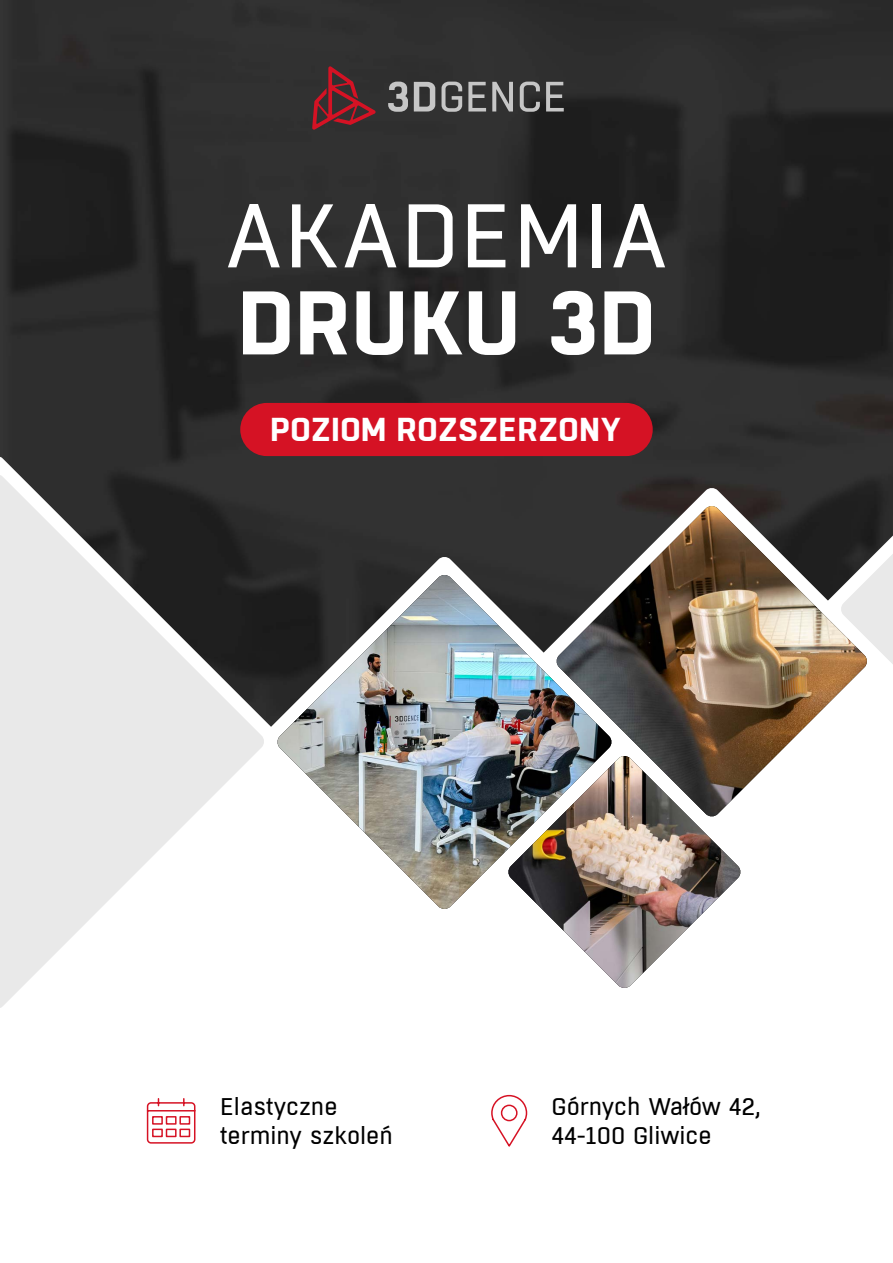
<style>
.page{position:relative;width:893px;height:1263px;background:#fff}
.page>*{position:absolute;margin:0;border:0;box-sizing:border-box;transform-origin:0 0}
.t1{font:90px "Boxed";letter-spacing:.01em;color:#fff}
.t2{font:700 90px "Boxed";letter-spacing:.005em;color:#fff}
.t3{font:700 33px "Boxed";letter-spacing:.01em;color:#fff}
.t4{font:24px/28.8px "Boxed";color:#000}
</style>
<div class="page">
<img style="left:0;top:0;width:893px;height:556px">
<svg style="left:312px;top:66px;width:64px;height:64px;background:#5b282d"></svg>
<svg style="left:388px;top:82px;width:176px;height:30px;background:#6b6b6b"></svg>
<div style="left:240px;top:403px;width:413px;height:53px;background:#d51224;border-radius:27px"></div>
<svg style="left:491px;top:1094px;width:37px;height:53px"></svg>
<svg style="left:146px;top:1098px;width:50px;height:46px"></svg>
<svg style="left:283px;top:556px;width:255px;height:18px;background:#404040"></svg>
<svg style="left:0;top:455px;width:283px;height:272px;background:#303030"></svg>
<svg style="left:538px;top:487px;width:250px;height:87px;background:#403c3c"></svg>
<img style="left:277px;top:575px;width:279px;height:334px">
<svg style="left:0;top:473px;width:265px;height:535px;fill:#e9e9e9"></svg>
<img style="left:556px;top:506px;width:232px;height:285px">
<svg style="left:788px;top:435px;width:105px;height:309px"></svg>
<img style="left:508px;top:756px;width:233px;height:232px">
<h1 class="t1" style="left:224px;top:179px;width:446px">AKADEMIA</h1>
<h1 class="t2" style="left:238px;top:262px;width:419px">DRUKU 3D</h1>
<h2 class="t3" style="left:270px;top:407px;width:353px">POZIOM ROZSZERZONY</h2>
<p class="t4" style="left:220px;top:1093px;width:174px">Elastyczne terminy szkoleń</p>
<p class="t4" style="left:551px;top:1093px;width:211px">Górnych Wałów 42,<br>44-100 Gliwice</p>
</div>
